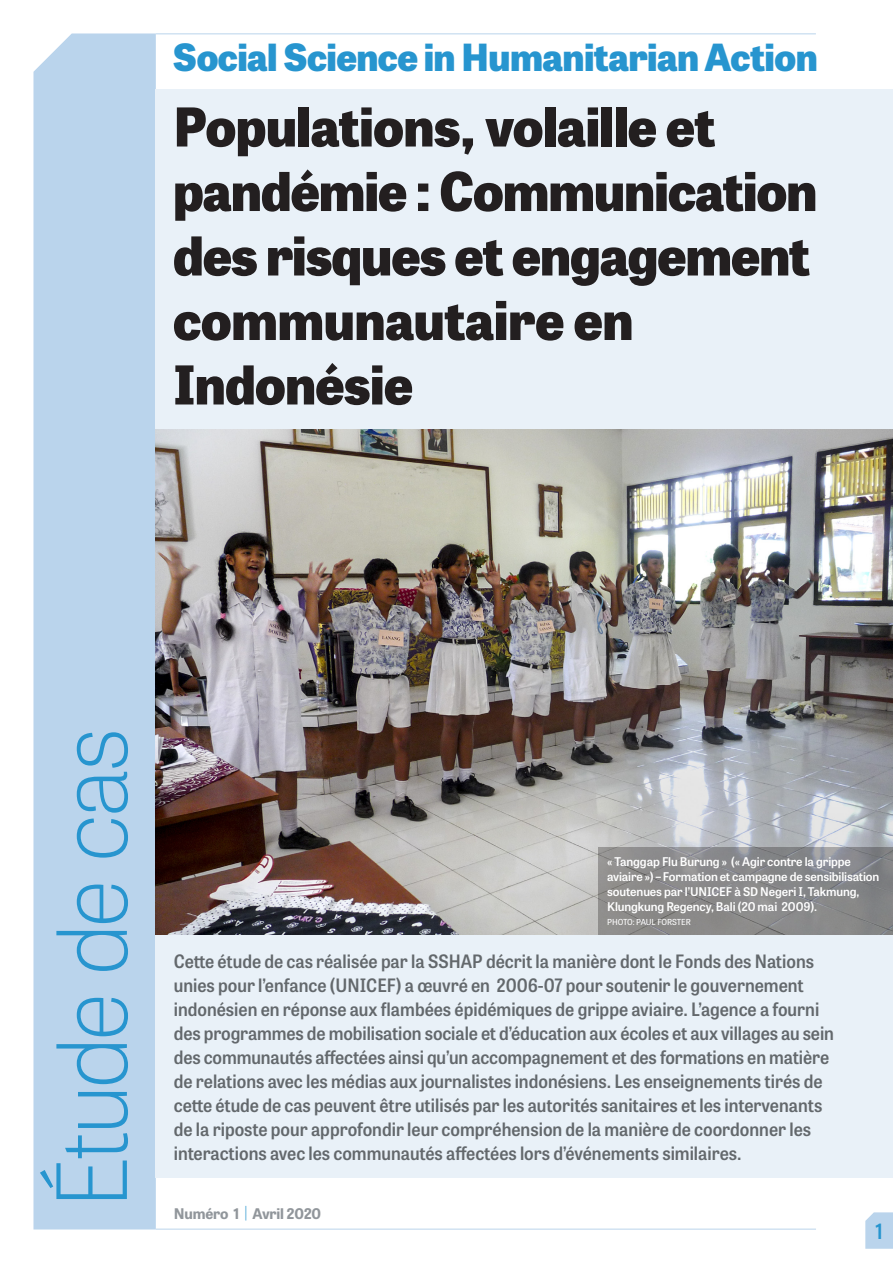
<style>
.page{position:relative;width:893px;height:1263px;background:#fff}
.page>*{position:absolute;margin:0;border:0;box-sizing:border-box;transform-origin:0 0}
.t1{font:100 96px "Tablet Gothic";letter-spacing:-.05em;color:#2795cf}
.t2{font:800 53.25px/64.5px "Tablet Gothic";letter-spacing:-.015em;color:#231f20}
.t3{font:800 37.35px "Tablet Gothic";letter-spacing:-.015em;color:#2795cf}
.t4{font:21px "Tablet Gothic Narrow Sb";color:#2795cf}
.t5{font:18.3px/24px "Tablet Gothic Narrow Sb";color:#63686c}
.t6{font:700 14.7px "Tablet Gothic";letter-spacing:-.01em;color:#91969b}
.t7{font:600 12px/15px "Tablet Gothic";letter-spacing:-.01em;color:#fff}
.t8{font:8.25px "Tablet Gothic";letter-spacing:-.005em;color:#fff}
.s1{font-weight:100;color:#2795cf}
</style>
<div class="page">
<svg style="left:865px;top:1212px;width:28px;height:37px"></svg>
<div style="left:33px;top:33px;width:123px;height:1196px;background:#bad4ec"></div>
<hr style="left:156px;top:33px;width:660px;height:1px;background:#bad4ec">
<hr style="left:156px;top:1229px;width:660px;height:1px;background:#bad4ec">
<div style="left:156px;top:89px;width:737px;height:1089px;background:#e9f1f8"></div>
<img style="left:156px;top:429px;width:737px;height:506px">
<svg style="left:599px;top:847px;width:294px;height:88px;background:#89898a"></svg>
<h3 class="t3" style="left:173px;top:30px;width:646px">Social Science in Humanitarian Action</h3>
<h2 class="t2" style="left:173px;top:92px;width:646px">Populations, volaille et pandémie : Communication des risques et engagement communautaire en<br>Indonésie</h2>
<h1 class="t1" style="left:27px;top:1208px;width:482px;rotate:-90deg">Étude de cas</h1>
<p class="t7" style="left:607px;top:853px;width:274px">« Tanggap Flu Burung » (« Agir contre la grippe aviaire ») – Formation et campagne de sensibilisation soutenues par l’UNICEF à SD Negeri I, Takmung, Klungkung Regency, Bali (20 mai 2009).</p>
<p class="t8" style="left:607px;top:916px;width:85px">PHOTO: PAUL FORSTER</p>
<p class="t5" style="left:174px;top:948px;width:662px">Cette étude de cas réalisée par la SSHAP décrit la manière dont le Fonds des Nations unies pour l’enfance (UNICEF) a œuvré en 2006-07 pour soutenir le gouvernement indonésien en réponse aux flambées épidémiques de grippe aviaire. L’agence a fourni des programmes de mobilisation sociale et d’éducation aux écoles et aux villages au sein des communautés affectées ainsi qu’un accompagnement et des formations en matière de relations avec les médias aux journalistes indonésiens. Les enseignements tirés de cette étude de cas peuvent être utilisés par les autorités sanitaires et les intervenants de la riposte pour approfondir leur compréhension de la manière de coordonner les interactions avec les communautés affectées lors d’événements similaires.</p>
<p class="t6" style="left:174px;top:1203px;width:149px">Numéro 1 <span class="s1">|</span> Avril 2020</p>
<p class="t4" style="left:875px;top:1216px;width:9px">1</p>
</div>
